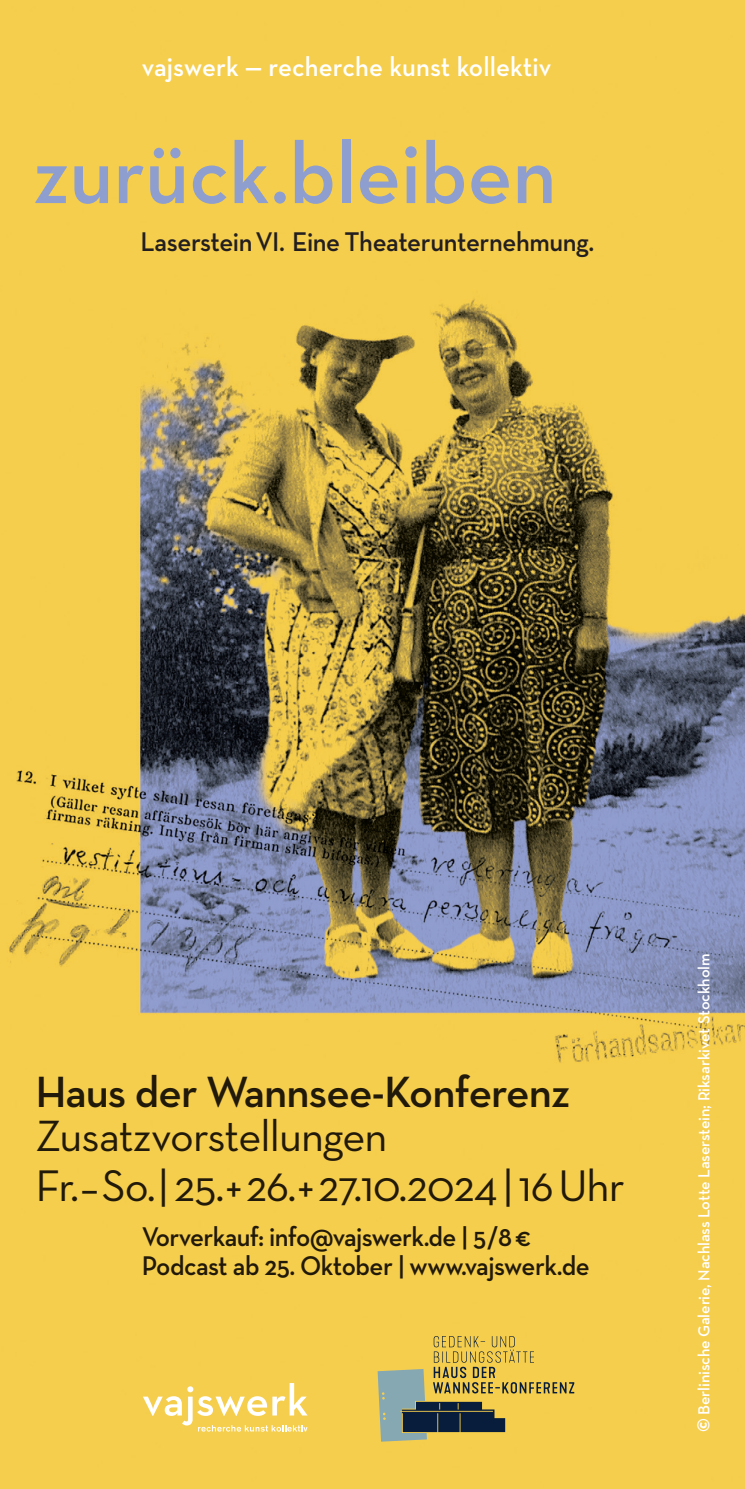
<style>
.page{position:relative;width:745px;height:1489px;background:#fff}
.page>*{position:absolute;margin:0;border:0;box-sizing:border-box;transform-origin:0 0}
.t1{font:600 87.5px "Neutra Text";color:#8e9ecf}
.t2{font:45px "Neutra Text";letter-spacing:-.02em;color:#231f20}
.t3{font:600 44.5px "Neutra Text";letter-spacing:-.02em;color:#231f20}
.t4{font:44.5px "Neutra Text";letter-spacing:-.02em;color:#231f20}
.t5{font:600 27.5px/28.8px "Neutra Text";letter-spacing:-.02em;color:#231f20;scale:.96 1}
.t6{font:600 27.5px "Neutra Text";letter-spacing:.005em;color:#fff;scale:.96 1}
.t7{font:600 16.25px "Neutra Text";letter-spacing:-.01em;color:#fff}
.s1{font-size:23.25px}
</style>
<div class="page">
<img style="left:0;top:0;width:744px;height:1488px">
<svg style="left:143px;top:1382px;width:164px;height:49px"></svg>
<svg style="left:377px;top:1335px;width:197px;height:106px"></svg>
<p class="t6" style="left:142px;top:50px;width:428px">vajswerk — recherche kunst kollektiv</p>
<p class="t1" style="left:33px;top:119px;width:525px">zurück.bleiben</p>
<p class="t5" style="left:140px;top:226px;width:474px">LasersteinVI . Eine Theaterunternehmung.</p>
<h3 class="t3" style="left:35px;top:1064px;width:536px">Haus der Wannsee-Konferenz</h3>
<h3 class="t4" style="left:35px;top:1109px;width:353px">Zusatzvorstellungen</h3>
<h2 class="t2" style="left:35px;top:1158px;width:590px">Fr.–So. | 25.+26.+27.10.2024 | 16Uhr</h2>
<p class="t5" style="left:142px;top:1221px;width:468px">Vorverkauf: info@vajswerk.de | 5/8 €<br>Podcast ab 25. Oktober | www.vajswerk.de</p>
<p class="t7" style="left:693px;top:1431px;width:480px;rotate:-90deg"><span class="s1">©</span> Berlinische Galerie, Nachlass Lotte Laserstein; Riksarkivet Stockholm</p>
</div>
